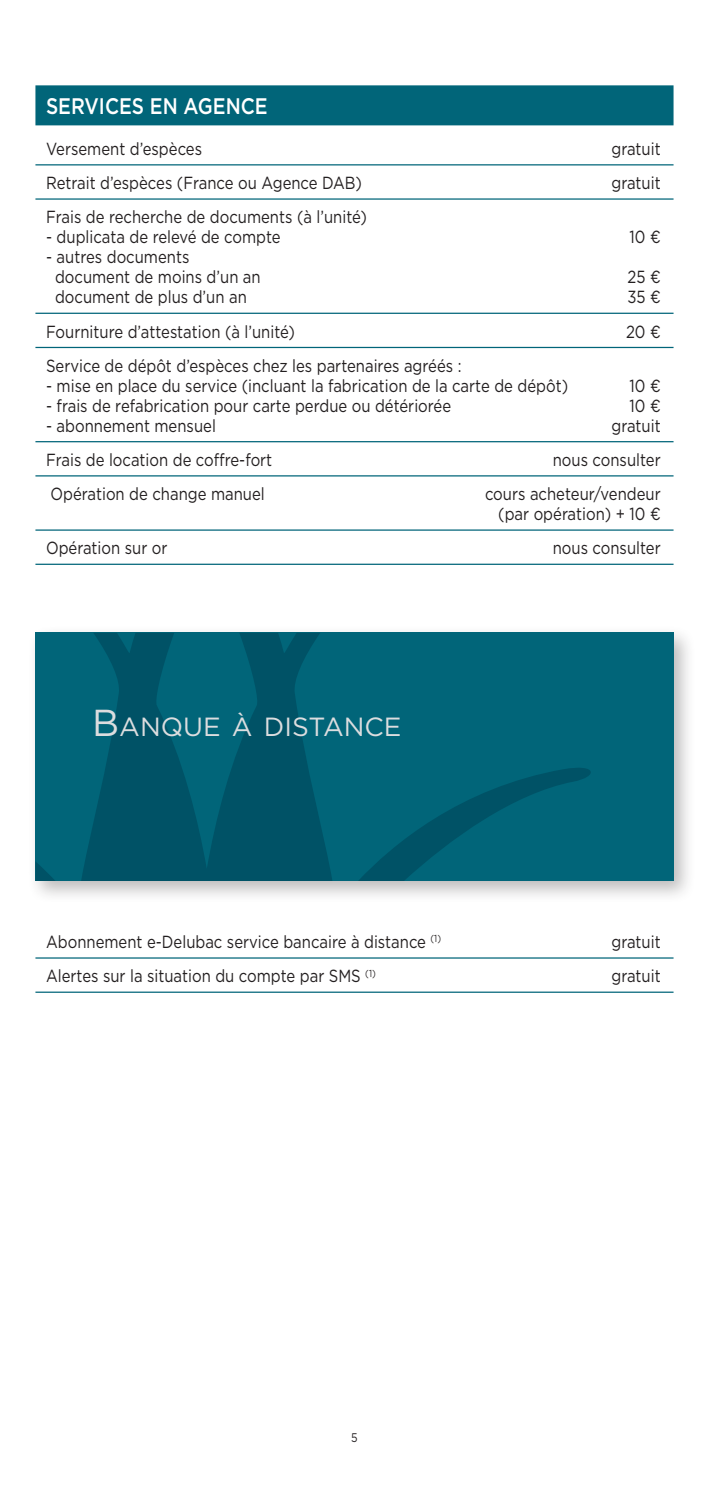
<style>
.page{position:relative;width:709px;height:1489px;background:#fff}
.page>*{position:absolute;margin:0;border:0;box-sizing:border-box;transform-origin:0 0}
.t1{font:26.25px "Gotham";color:#dcdddf}
.t2{font:500 22.5px "Gotham";color:#fff;scale:.85 1}
.t3{font:17.5px/20px "Gotham";color:#231f20;scale:.85 1}
.t4{font:12.5px "Gotham";color:#231f20;scale:.85 1}
.s1{font-size:37.5px}
</style>
<div class="page">
<div style="left:35px;top:85px;width:638px;height:40px;background:#016579"></div>
<hr style="left:35px;top:164px;width:638px;height:1px;background:#016579">
<hr style="left:35px;top:198px;width:638px;height:2px;background:#016579">
<hr style="left:35px;top:312px;width:638px;height:2px;background:#016579">
<hr style="left:35px;top:347px;width:638px;height:1px;background:#016579">
<hr style="left:35px;top:441px;width:638px;height:1px;background:#016579">
<hr style="left:35px;top:475px;width:638px;height:1px;background:#016579">
<hr style="left:35px;top:529px;width:638px;height:1px;background:#016579">
<hr style="left:35px;top:563px;width:638px;height:2px;background:#016579">
<hr style="left:35px;top:957px;width:638px;height:1px;background:#016579">
<hr style="left:35px;top:991px;width:638px;height:1px;background:#016579">
<div style="left:27px;top:624px;width:669px;height:279px;background:#231f20;opacity:.3"></div>
<div style="left:35px;top:632px;width:638px;height:249px;background:#016579"></div>
<svg style="left:35px;top:633px;width:556px;height:248px"></svg>
<p class="t2" style="left:46px;top:91px;width:262px">SERVICES EN AGENCE</p>
<p class="t3" style="left:46px;top:138px;width:185px">Versement d’espèces</p>
<p class="t3" style="left:611px;top:138px;width:59px">gratuit</p>
<p class="t3" style="left:46px;top:173px;width:373px">Retrait d’espèces (France ou Agence DAB)</p>
<p class="t3" style="left:611px;top:173px;width:59px">gratuit</p>
<p class="t3" style="left:46px;top:207px;width:379px">Frais de recherche de documents (à l’unité)</p>
<p class="t3" style="left:46px;top:227px;width:277px">- duplicata de relevé de compte</p>
<p class="t3" style="left:629px;top:227px;width:38px">10 €</p>
<p class="t3" style="left:55px;top:247px;width:243px;text-indent:-9px">- autres documents document de moins d’un an</p>
<p class="t3" style="left:627px;top:267px;width:41px">25 €</p>
<p class="t3" style="left:55px;top:287px;width:227px">document de plus d’un an</p>
<p class="t3" style="left:627px;top:287px;width:41px">35 €</p>
<p class="t3" style="left:46px;top:321px;width:294px">Fourniture d’attestation (à l’unité)</p>
<p class="t3" style="left:626px;top:321px;width:42px">20 €</p>
<p class="t3" style="left:46px;top:355px;width:490px">Service de dépôt d’espèces chez les partenaires agréés :</p>
<p class="t3" style="left:46px;top:375px;width:615px">- mise en place du service (incluant la fabrication de la carte de dépôt)</p>
<p class="t3" style="left:629px;top:375px;width:38px">10 €</p>
<p class="t3" style="left:46px;top:395px;width:478px">- frais de refabrication pour carte perdue ou détériorée</p>
<p class="t3" style="left:629px;top:395px;width:38px">10 €</p>
<p class="t3" style="left:46px;top:415px;width:201px">- abonnement mensuel</p>
<p class="t3" style="left:611px;top:415px;width:59px">gratuit</p>
<p class="t3" style="left:46px;top:449px;width:268px">Frais de location de coffre-fort</p>
<p class="t3" style="left:552px;top:449px;width:128px">nous consulter</p>
<p class="t3" style="left:51px;top:483px;width:254px">Opération de change manuel</p>
<p class="t3" style="left:485px;top:483px;width:208px;text-align:right">cours acheteur/vendeur (par opération) + 10 €</p>
<p class="t3" style="left:46px;top:538px;width:144px">Opération sur or</p>
<p class="t3" style="left:552px;top:538px;width:128px">nous consulter</p>
<h1 class="t1" style="left:92px;top:709px;width:311px"><span class="s1">B</span>ANQUE À DISTANCE</h1>
<p class="t3" style="left:46px;top:931px;width:466px">Abonnement e-Delubac service bancaire à distance <sup>(1)</sup></p>
<p class="t3" style="left:611px;top:931px;width:59px">gratuit</p>
<p class="t3" style="left:46px;top:965px;width:389px">Alertes sur la situation du compte par SMS <sup>(1)</sup></p>
<p class="t3" style="left:611px;top:965px;width:59px">gratuit</p>
<p class="t4" style="left:351px;top:1429px;width:9px">5</p>
</div>
